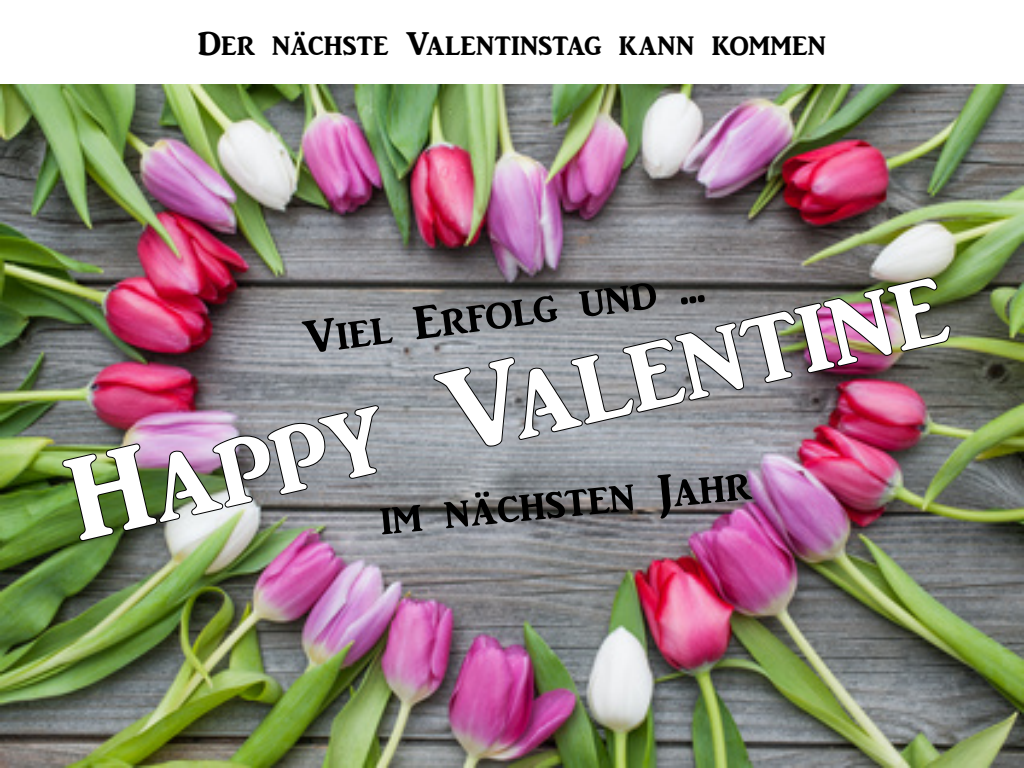
<style>
.page{position:relative;width:1024px;height:768px;background:#fff}
.page>*{position:absolute;margin:0;border:0;box-sizing:border-box;transform-origin:0 0}
.t1{font:120px "ARJULIAN";color:#fff}
.t2{font:48px "ARJULIAN";color:#000}
.t3{font:34px "ARJULIAN";letter-spacing:.005em;color:#000}
</style>
<div class="page">
<img style="left:0;top:85px;width:1024px;height:683px">
<img style="left:61px;top:405px;width:320px;height:137px">
<img style="left:432px;top:276px;width:519px;height:172px">
<p class="t3" style="left:198px;top:26px;width:630px">Der nächste Valentinstag kann kommen</p>
<h1 class="t1" style="left:55px;top:440px;width:900px;rotate:-13deg">Happy Valentine</h1>
<h2 class="t2" style="left:300px;top:314px;width:405px;rotate:-8deg">Viel Erfolg und ...</h2>
<h2 class="t2" style="left:377px;top:495px;width:374px;rotate:-6deg">im nächsten Jahr</h2>
</div>
